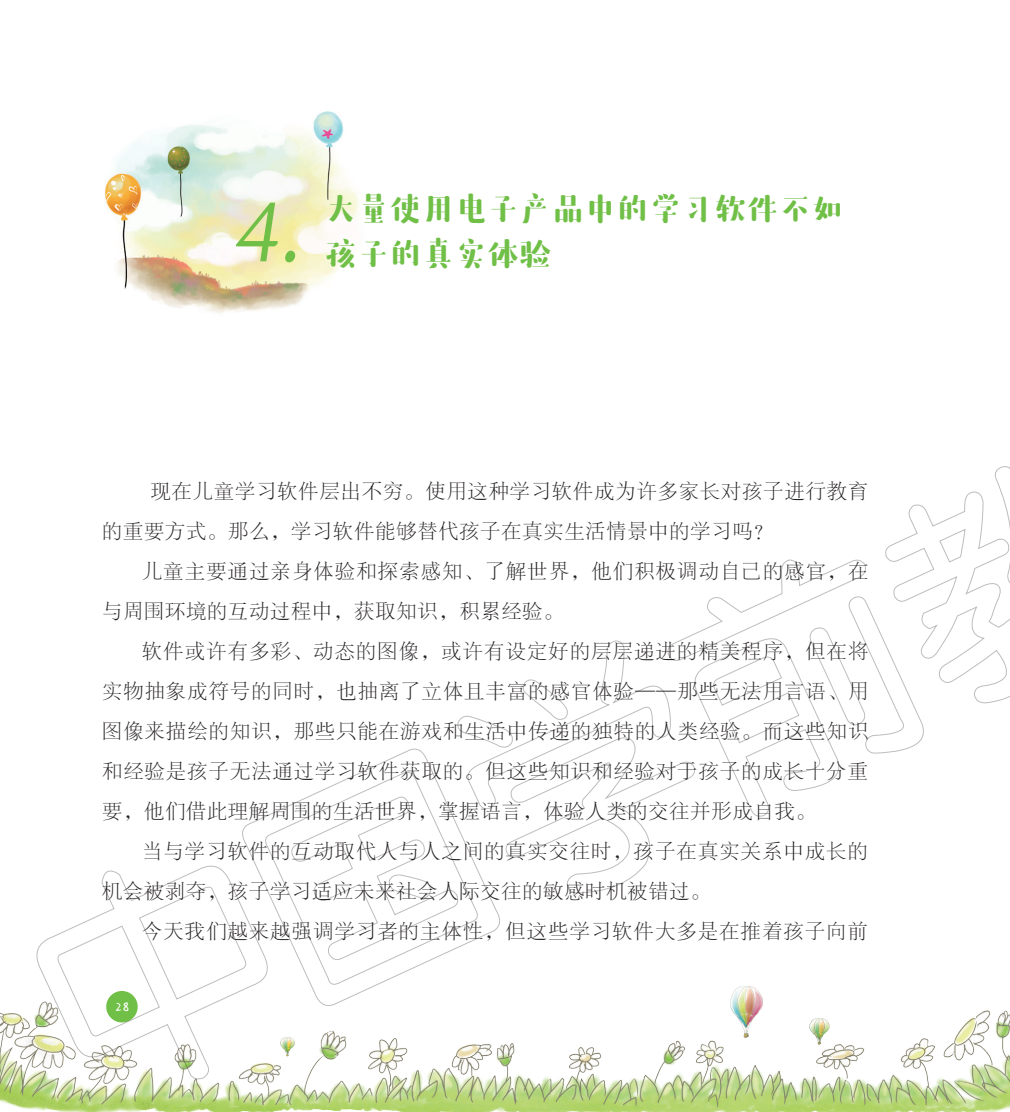
<style>
.page{position:relative;width:1010px;height:1112px;background:#fff}
.page>*{position:absolute;margin:0;border:0;box-sizing:border-box;transform-origin:0 0}
.t1{font:91px "FZSKBXKJW GB1 0";color:#70bf47}
.t2{font:33.8px/45px "FZQUSJW GB1 0";letter-spacing:-.04em;color:#70bf47}
.t3{font:20px/40px "FZSYJW GB1 0";letter-spacing:.055em;color:#231f20}
.t4{font:18px "FZMWT";color:#fff}
</style>
<div class="page">
<img style="left:0;top:986px;width:1009px;height:125px">
<img style="left:104px;top:111px;width:255px;height:202px">
<svg style="left:33px;top:865px;width:238px;height:214px"></svg>
<svg style="left:240px;top:748px;width:262px;height:260px"></svg>
<svg style="left:457px;top:640px;width:209px;height:253px"></svg>
<svg style="left:666px;top:559px;width:258px;height:258px"></svg>
<svg style="left:884px;top:466px;width:125px;height:237px"></svg>
<h1 class="t1" style="left:234px;top:184px;width:68px">4.</h1>
<h2 class="t2" style="left:324px;top:188px;width:522px">大量使用电子产品中的学习软件不如孩子的真实体验</h2>
<p class="t3" style="left:102px;top:471px;width:767px;text-indent:48px">现在儿童学习软件层出不穷。使用这种学习软件成为许多家长对孩子进行教育的重要方式。那么，学习软件能够替代孩子在真实生活情景中的学习吗？</p>
<p class="t3" style="left:102px;top:551px;width:767px;text-indent:40px">儿童主要通过亲身体验和探索感知、了解世界，他们积极调动自己的感官，在与周围环境的互动过程中，获取知识，积累经验。</p>
<p class="t3" style="left:102px;top:631px;width:767px;text-align:justify;text-indent:40px">软件或许有多彩、动态的图像，或许有设定好的层层递进的精美程序，但在将实物抽象成符号的同时，也抽离了立体且丰富的感官体验——那些无法用言语、用图像来描绘的知识，那些只能在游戏和生活中传递的独特的人类经验。而这些知识和经验是孩子无法通过学习软件获取的。但这些知识和经验对于孩子的成长十分重要，他们借此理解周围的生活世界，掌握语言，体验人类的交往并形成自我。</p>
<p class="t3" style="left:102px;top:831px;width:767px;text-indent:40px">当与学习软件的互动取代人与人之间的真实交往时，孩子在真实关系中成长的机会被剥夺，孩子学习适应未来社会人际交往的敏感时机被错过。</p>
<p class="t3" style="left:142px;top:911px;width:727px">今天我们越来越强调学习者的主体性，但这些学习软件大多是在推着孩子向前</p>
<p class="t4" style="left:114px;top:997px;width:16px">28</p>
</div>
